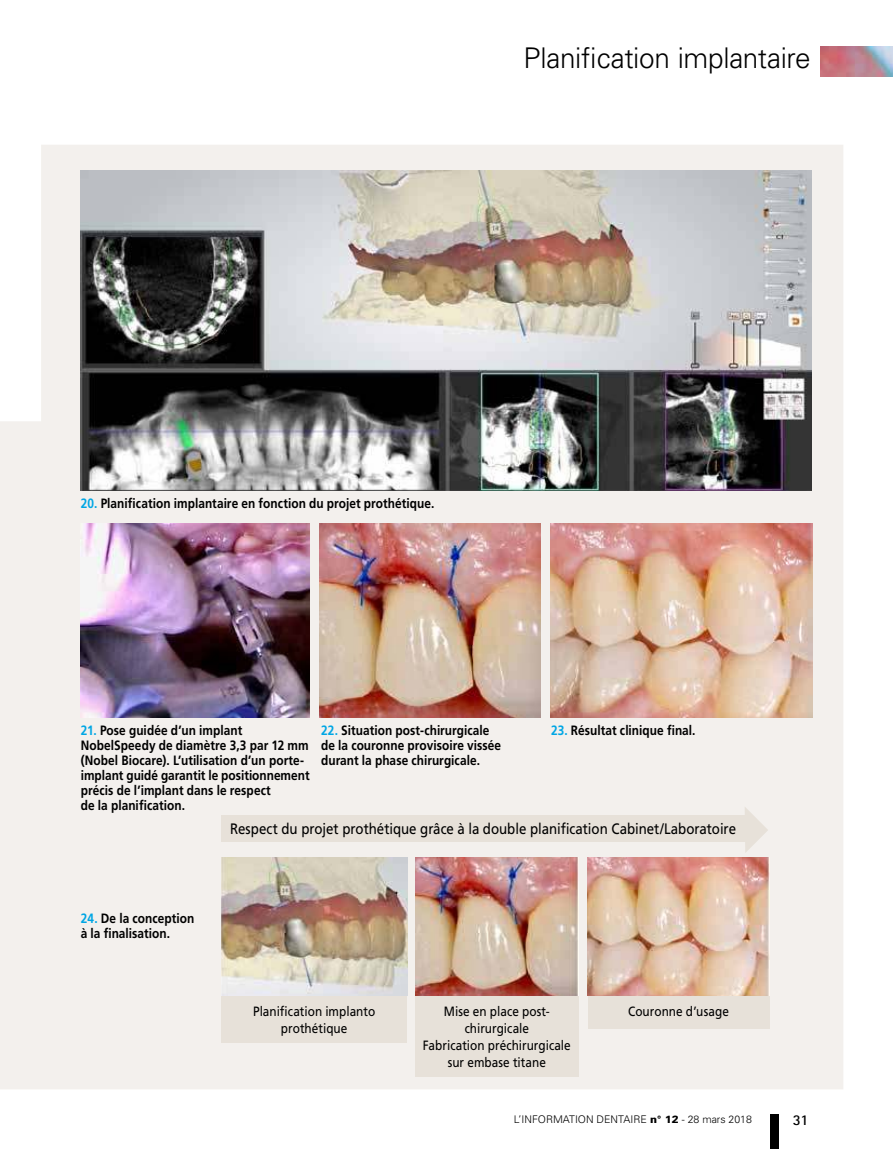
<style>
.page{position:relative;width:893px;height:1149px;background:#fff}
.page>*{position:absolute;margin:0;border:0;box-sizing:border-box;transform-origin:0 0}
.t1{font:300 28.5px "Univers";letter-spacing:-.01em;color:#000}
.t2{font:15.15px "Frutiger";letter-spacing:-.005em;color:#000;scale:.88 1}
.t3{font:700 15px "Rotis Sans Serif";color:#000}
.t4{font:700 13.5px/15px "Frutiger";letter-spacing:.005em;color:#000;scale:.88 1}
.t5{font:13.5px/16.8px "Frutiger";color:#000;text-align:center;scale:.88 1}
.t6{font:300 10.5px "Univers";color:#000}
.s1{color:#00a6e4}
.s2{font-weight:900}
</style>
<div class="page">
<div style="left:770px;top:1114px;width:9px;height:34px;background:#000"></div>
<img style="left:821px;top:47px;width:72px;height:30px">
<div style="left:0;top:145px;width:843px;height:943px;background:#f3f0ed"></div>
<img style="left:81px;top:170px;width:730px;height:320px">
<img style="left:319px;top:524px;width:222px;height:193px">
<img style="left:81px;top:524px;width:229px;height:193px">
<img style="left:550px;top:524px;width:262px;height:193px">
<img style="left:415px;top:856px;width:163px;height:139px">
<img style="left:588px;top:856px;width:181px;height:139px">
<img style="left:221px;top:856px;width:186px;height:139px">
<svg style="left:745px;top:806px;width:23px;height:46px"></svg>
<div style="left:221px;top:814px;width:527px;height:27px;background:#e7e1d9"></div>
<div style="left:221px;top:996px;width:186px;height:46px;background:#e7e1d9"></div>
<div style="left:415px;top:996px;width:163px;height:80px;background:#e7e1d9"></div>
<div style="left:588px;top:996px;width:181px;height:32px;background:#e7e1d9"></div>
<h1 class="t1" style="left:524px;top:47px;width:288px">Planification implantaire</h1>
<p class="t4" style="left:81px;top:496px;width:403px"><span class="s1">20.</span> Planification implantaire en fonction du projet prothétique.</p>
<p class="t4" style="left:81px;top:723px;width:262px"><span class="s1">21.</span> Pose guidée d’un implant NobelSpeedy de diamètre 3,3 par 12 mm (Nobel Biocare). L’utilisation d’un porte&shy;implant guidé garantit le positionnement précis de l’implant dans le respect<br>de la planification.</p>
<p class="t4" style="left:551px;top:723px;width:166px"><span class="s1">23.</span> Résultat clinique final.</p>
<p class="t4" style="left:321px;top:723px;width:206px"><span class="s1">22.</span> Situation post-chirurgicale de la couronne provisoire vissée durant la phase chirurgicale.</p>
<p class="t4" style="left:81px;top:911px;width:131px"><span class="s1">24.</span> De la conception à la finalisation.</p>
<p class="t2" style="left:230px;top:822px;width:576px">Respect du projet prothétique grâce à la double planification Cabinet/Laboratoire</p>
<p class="t5" style="left:253px;top:1003px;width:140px">Planification implanto prothétique</p>
<p class="t5" style="left:423px;top:1003px;width:170px">Mise en place post&shy;chirurgicale<br>Fabrication préchirurgicale sur embase titane</p>
<p class="t5" style="left:628px;top:1003px;width:116px">Couronne d’usage</p>
<p class="t6" style="left:514px;top:1114px;width:239px">L’INFORMATION DENTAIRE <span class="s2">n° 12</span> - 28 mars 2018</p>
<p class="t3" style="left:793px;top:1111px;width:17px">31</p>
</div>
